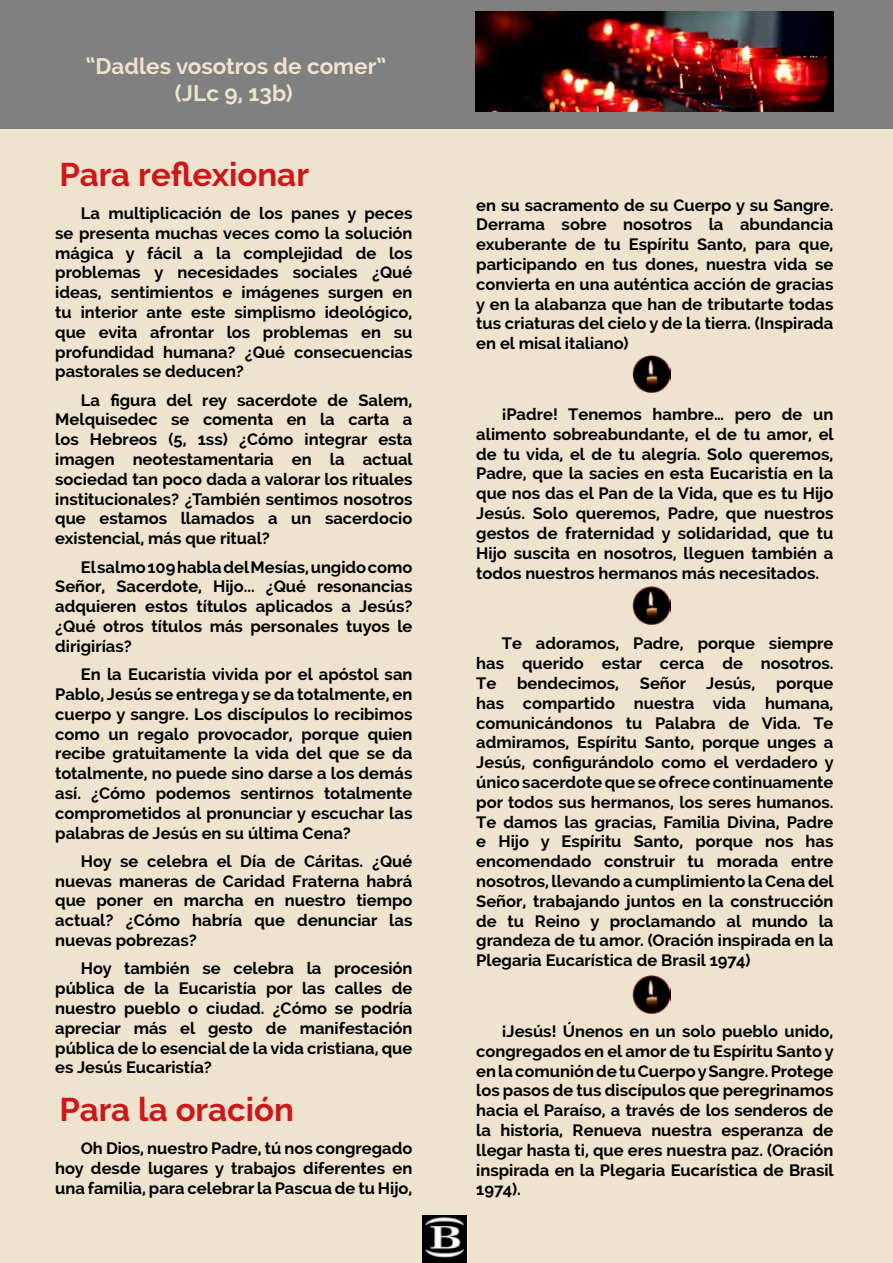
<style>
.page{position:relative;width:893px;height:1263px;background:#ede3cf}
.page>*{position:absolute;margin:0;border:0;box-sizing:border-box;transform-origin:0 0}
.t1{font:700 33px "Raleway";color:#cd1719}
.t2{font:700 22.5px/27px "Raleway";color:#ede3cf;text-align:center}
.t3{font:700 16.5px/19.8px "Raleway";color:#000;text-align:justify}
</style>
<div class="page">
<div style="left:0;top:0;width:893px;height:128px;background:#808080"></div>
<img style="left:633px;top:976px;width:38px;height:37px">
<img style="left:633px;top:355px;width:38px;height:38px">
<img style="left:476px;top:12px;width:357px;height:99px">
<img style="left:633px;top:587px;width:38px;height:37px">
<img style="left:422px;top:1216px;width:44px;height:47px">
<h2 class="t2" style="left:86px;top:53px;width:302px">“Dadles vosotros de comer” (JLc 9, 13b)</h2>
<h1 class="t1" style="left:60px;top:156px;width:251px">Para reflexionar</h1>
<p class="t3" style="left:55px;top:203px;width:359px;text-indent:26px">La multiplicación de los panes y peces se presenta muchas veces como la solución mágica y fácil a la complejidad de los problemas y necesidades sociales ¿Qué ideas, sentimientos e imágenes surgen en tu interior ante este simplismo ideológico, que evita afrontar los problemas en su profundidad humana? ¿Qué consecuencias pastorales se deducen?</p>
<p class="t3" style="left:55px;top:390px;width:359px;text-indent:26px">La figura del rey sacerdote de Salem, Melquisedec se comenta en la carta a los Hebreos (5, 1ss) ¿Cómo integrar esta imagen neotestamentaria en la actual sociedad tan poco dada a valorar los rituales institucionales? ¿También sentimos nosotros que estamos llamados a un sacerdocio existencial, más que ritual?</p>
<p class="t3" style="left:55px;top:557px;width:359px;text-indent:26px">El salmo 109 habla del Mesías, ungido como Señor, Sacerdote, Hijo... ¿Qué resonancias adquieren estos títulos aplicados a Jesús? ¿Qué otros títulos más personales tuyos le dirigirías?</p>
<p class="t3" style="left:55px;top:664px;width:359px;text-indent:26px">En la Eucaristía vivida por el apóstol san Pablo, Jesús se entrega y se da totalmente, en cuerpo y sangre. Los discípulos lo recibimos como un regalo provocador, porque quien recibe gratuitamente la vida del que se da totalmente, no puede sino darse a los demás así. ¿Cómo podemos sentirnos totalmente comprometidos al pronunciar y escuchar las palabras de Jesús en su última Cena?</p>
<p class="t3" style="left:55px;top:851px;width:359px;text-indent:26px">Hoy se celebra el Día de Cáritas. ¿Qué nuevas maneras de Caridad Fraterna habrá que poner en marcha en nuestro tiempo actual? ¿Cómo habría que denunciar las nuevas pobrezas?</p>
<p class="t3" style="left:55px;top:959px;width:359px;text-indent:26px">Hoy también se celebra la procesión pública de la Eucaristía por las calles de nuestro pueblo o ciudad. ¿Cómo se podría apreciar más el gesto de manifestación pública de lo esencial de la vida cristiana, que es Jesús Eucaristía?</p>
<h1 class="t1" style="left:60px;top:1091px;width:236px">Para la oración</h1>
<p class="t3" style="left:55px;top:1138px;width:359px;text-indent:26px">Oh Dios, nuestro Padre, tú nos congregado hoy desde lugares y trabajos diferentes en una familia, para celebrar la Pascua de tu Hijo,</p>
<p class="t3" style="left:476px;top:195px;width:359px">en su sacramento de su Cuerpo y su Sangre.<br>Derrama sobre nosotros la abundancia exuberante de tu Espíritu Santo, para que, participando en tus dones, nuestra vida se convierta en una auténtica acción de gracias y en la alabanza que han de tributarte todas tus criaturas del cielo y de la tierra. (Inspirada en el misal italiano)</p>
<p class="t3" style="left:476px;top:404px;width:359px;text-indent:26px">¡Padre! Tenemos hambre… pero de un alimento sobreabundante, el de tu amor, el de tu vida, el de tu alegría. Solo queremos, Padre, que la sacies en esta Eucaristía en la que nos das el Pan de la Vida, que es tu Hijo Jesús. Solo queremos, Padre, que nuestros gestos de fraternidad y solidaridad, que tu Hijo suscita en nosotros, lleguen también a todos nuestros hermanos más necesitados.</p>
<p class="t3" style="left:476px;top:634px;width:359px;text-indent:26px">Te adoramos, Padre, porque siempre has querido estar cerca de nosotros.<br>Te</p>
<p class="t3" style="left:517px;top:673px;width:103px">bendecimos,</p>
<p class="t3" style="left:640px;top:673px;width:117px">Señor Jesús,</p>
<p class="t3" style="left:476px;top:673px;width:359px;text-indent:300px">porque has compartido nuestra vida humana, comunicándonos tu Palabra de Vida. Te admiramos, Espíritu Santo, porque unges a Jesús, configurándolo como el verdadero y único sacerdote que se ofrece continuamente por todos sus hermanos, los seres humanos.<br>Te damos las gracias, Familia Divina, Padre e Hijo y Espíritu Santo, porque nos has encomendado construir tu morada entre nosotros, llevando a cumplimiento la Cena del Señor, trabajando juntos en la construcción de tu Reino y proclamando al mundo la grandeza de tu amor. (Oración inspirada en la Plegaria Eucarística de Brasil 1974)</p>
<p class="t3" style="left:476px;top:1021px;width:359px;text-indent:26px">¡Jesús! Únenos en un solo pueblo unido, congregados en el amor de tu Espíritu Santo y en la comunión de tu Cuerpo y Sangre. Protege los pasos de tus discípulos que peregrinamos hacia el Paraíso, a través de los senderos de la historia, Renueva nuestra esperanza de llegar hasta ti, que eres nuestra paz. (Oración inspirada en la Plegaria Eucarística de Brasil 1974).</p>
</div>
